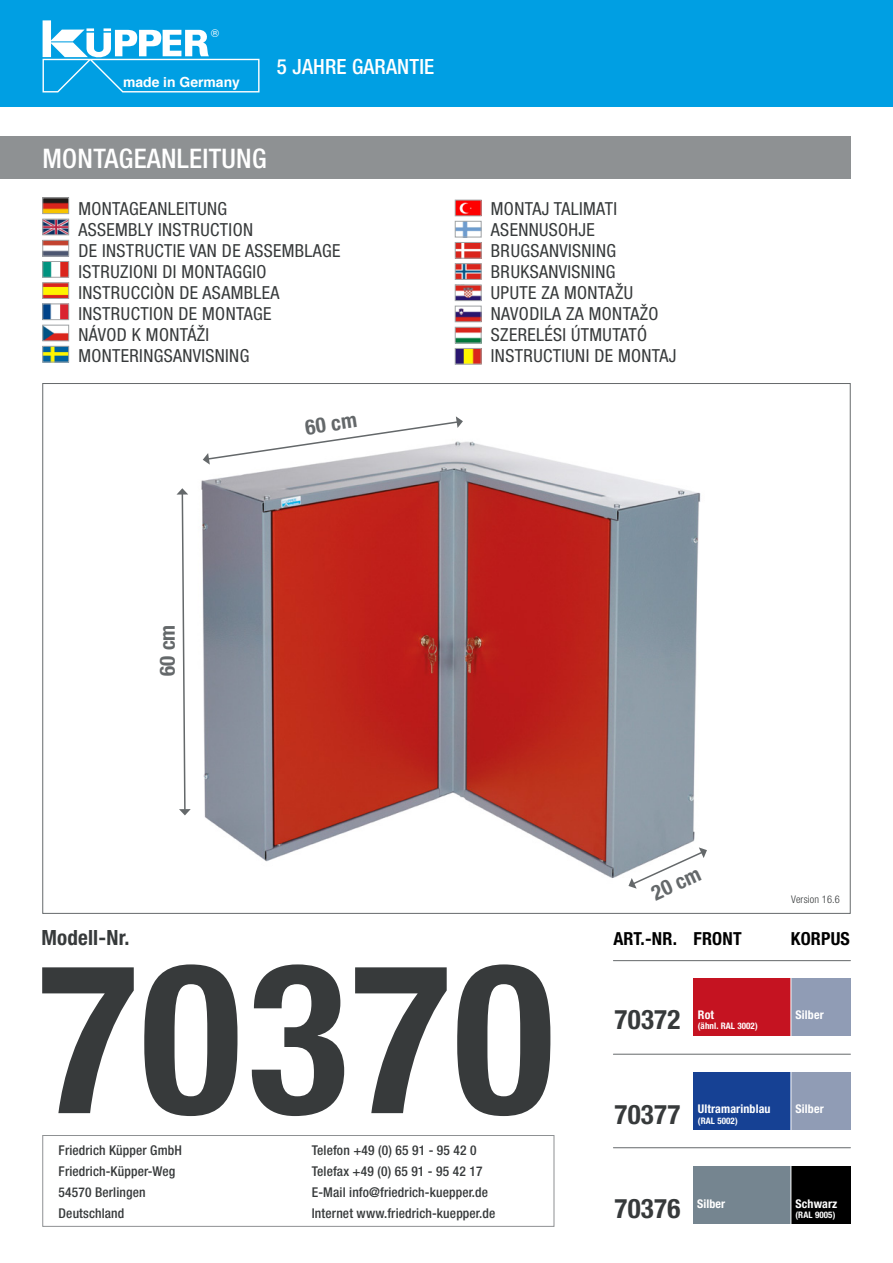
<style>
.page{position:relative;width:893px;height:1263px;background:#fff}
.page>*{position:absolute;margin:0;border:0;box-sizing:border-box;transform-origin:0 0}
.t1{font:700 condensed 210px "Helvetica Neue LT Std";letter-spacing:.01em;color:#373a3b}
.t2{font:500 condensed 27px "Helvetica Neue LT Std";letter-spacing:.01em;color:#fff}
.t3{font:700 condensed 27px "Helvetica Neue LT Std";letter-spacing:.01em;color:#373a3b}
.t4{font:500 condensed 21px "Helvetica Neue LT Std";letter-spacing:.01em;color:#fff}
.t5{font:700 condensed 21px "Helvetica Neue LT Std";color:#64686a}
.t6{font:700 condensed 21px "Helvetica Neue LT Std";letter-spacing:.01em;color:#373a3b}
.t7{font:condensed 18px/21px "Helvetica Neue LT Std";letter-spacing:.02em;color:#373a3b}
.t8{font:700 condensed 18px "Helvetica Neue LT Std";letter-spacing:.01em;color:#000}
.t9{font:700 13.95px "Helvetica";color:#fff}
.t10{font:500 condensed 13.5px/21px "Helvetica Neue LT Std";letter-spacing:.01em;color:#373a3b}
.t11{font:700 condensed 12px "Helvetica Neue LT Std";letter-spacing:.01em;color:#fff}
.t12{font:10.65px "Helvetica";color:#fff}
.t13{font:300 condensed 10.5px "Helvetica Neue LT Std";letter-spacing:.01em;color:#373a3b}
.t14{font:700 condensed 9px "Helvetica Neue LT Std";letter-spacing:.01em;color:#fff}
</style>
<div class="page">
<div style="left:0;top:137px;width:851px;height:42px;background:#8e9193"></div>
<div style="left:0;top:0;width:893px;height:106px;background:#009fe3"></div>
<div style="left:43px;top:1135px;width:511px;height:91px;border:1px solid #8e9193"></div>
<svg style="left:43px;top:20px;width:217px;height:72px"></svg>
<img style="left:184px;top:441px;width:517px;height:437px">
<svg style="left:176px;top:488px;width:15px;height:327px"></svg>
<img style="left:45px;top:200px;width:22px;height:12px">
<div style="left:43px;top:198px;width:26px;height:16px;border:1px solid #a1a5a7"></div>
<img style="left:45px;top:263px;width:22px;height:12px">
<div style="left:43px;top:261px;width:26px;height:16px;border:1px solid #a1a5a7"></div>
<img style="left:45px;top:327px;width:22px;height:12px">
<div style="left:43px;top:325px;width:26px;height:16px;border:1px solid #a1a5a7"></div>
<img style="left:45px;top:221px;width:22px;height:12px">
<div style="left:43px;top:219px;width:26px;height:16px;border:1px solid #a1a5a7"></div>
<img style="left:45px;top:284px;width:22px;height:13px">
<div style="left:43px;top:282px;width:26px;height:17px;border:1px solid #a1a5a7"></div>
<img style="left:45px;top:348px;width:22px;height:12px">
<div style="left:43px;top:346px;width:26px;height:16px;border:1px solid #a1a5a7"></div>
<img style="left:45px;top:242px;width:22px;height:12px">
<div style="left:43px;top:240px;width:26px;height:16px;border:1px solid #a1a5a7"></div>
<img style="left:45px;top:306px;width:22px;height:12px">
<div style="left:43px;top:304px;width:26px;height:16px;border:1px solid #a1a5a7"></div>
<img style="left:457px;top:223px;width:22px;height:12px">
<div style="left:455px;top:221px;width:26px;height:16px;border:1px solid #a1a5a7"></div>
<img style="left:457px;top:287px;width:22px;height:12px">
<div style="left:455px;top:285px;width:26px;height:16px;border:1px solid #a1a5a7"></div>
<img style="left:457px;top:244px;width:22px;height:12px">
<div style="left:455px;top:242px;width:26px;height:16px;border:1px solid #a1a5a7"></div>
<img style="left:457px;top:308px;width:22px;height:12px">
<div style="left:455px;top:306px;width:26px;height:16px;border:1px solid #a1a5a7"></div>
<img style="left:457px;top:265px;width:22px;height:13px">
<div style="left:455px;top:263px;width:26px;height:17px;border:1px solid #a1a5a7"></div>
<img style="left:457px;top:202px;width:22px;height:12px">
<div style="left:455px;top:200px;width:26px;height:16px;border:1px solid #a1a5a7"></div>
<img style="left:457px;top:329px;width:22px;height:12px">
<div style="left:455px;top:327px;width:26px;height:16px;border:1px solid #a1a5a7"></div>
<img style="left:457px;top:350px;width:22px;height:12px">
<div style="left:455px;top:348px;width:26px;height:16px;border:1px solid #a1a5a7"></div>
<svg style="left:203px;top:416px;width:260px;height:49px"></svg>
<svg style="left:628px;top:847px;width:79px;height:42px"></svg>
<div style="left:693px;top:1166px;width:98px;height:57px;background:#758590"></div>
<div style="left:791px;top:1166px;width:59px;height:57px;background:#000"></div>
<div style="left:694px;top:978px;width:97px;height:58px;background:#c51321"></div>
<div style="left:791px;top:978px;width:59px;height:58px;background:#909cb5"></div>
<div style="left:694px;top:1072px;width:97px;height:58px;background:#164194"></div>
<div style="left:791px;top:1072px;width:59px;height:58px;background:#909cb5"></div>
<hr style="left:613px;top:960px;width:237px;height:1px;background:#64686a">
<hr style="left:790px;top:968px;width:1px;height:266px;background:#fff">
<hr style="left:613px;top:1054px;width:237px;height:1px;background:#64686a">
<hr style="left:613px;top:1147px;width:237px;height:1px;background:#64686a">
<p class="t12" style="left:211px;top:25px;width:9px">®</p>
<p class="t9" style="left:123px;top:71px;width:118px">made in Germany</p>
<p class="t4" style="left:277px;top:54px;width:159px">5 JAHRE GARANTIE</p>
<h2 class="t2" style="left:43px;top:142px;width:226px">MONTAGEANLEITUNG</h2>
<p class="t7" style="left:78px;top:198px;width:264px">MONTAGEANLEITUNG<br>ASSEMBLY INSTRUCTION<br>DE INSTRUCTIE VAN DE ASSEMBLAGE<br>ISTRUZIONI DI MONTAGGIO<br>INSTRUCCIÒN DE ASAMBLEA<br>INSTRUCTION DE MONTAGE<br>NÁVOD K MONTÁŽI<br>MONTERINGSANVISNING</p>
<p class="t7" style="left:491px;top:198px;width:187px">MONTAJ TALIMATI<br>ASENNUSOHJE<br>BRUGSANVISNING<br>BRUKSANVISNING<br>UPUTE ZA MONTAŽU<br>NAVODILA ZA MONTAŽO<br>SZERELÉSI ÚTMUTATÓ<br>INSTRUCTIUNI DE MONTAJ</p>
<p class="t5" style="left:155px;top:676px;width:53px;rotate:-90deg">60 cm</p>
<p class="t5" style="left:304px;top:415px;width:53px;rotate:-8deg">60 cm</p>
<p class="t6" style="left:41px;top:925px;width:90px">Modell-Nr.</p>
<h1 class="t1" style="left:38px;top:911px;width:518px">70370</h1>
<p class="t10" style="left:59px;top:1140px;width:125px">Friedrich Küpper GmbH<br>Friedrich-Küpper-Weg<br>54570 Berlingen<br>Deutschland</p>
<p class="t10" style="left:312px;top:1140px;width:185px">Telefon +49 (0) 65 91 - 95 42 0<br>Telefax +49 (0) 65 91 - 95 42 17<br>E-Mail info@friedrich-kuepper.de<br>Internet www.friedrich-kuepper.de</p>
<p class="t5" style="left:647px;top:882px;width:53px;rotate:-25deg">20 cm</p>
<p class="t13" style="left:791px;top:893px;width:50px">Version 16.6</p>
<p class="t8" style="left:613px;top:928px;width:130px">ART.-NR. FRONT</p>
<p class="t8" style="left:791px;top:928px;width:60px">KORPUS</p>
<h2 class="t3" style="left:615px;top:1003px;width:67px">70372</h2>
<p class="t11" style="left:698px;top:1007px;width:18px">Rot</p>
<p class="t11" style="left:796px;top:1007px;width:30px">Silber</p>
<p class="t14" style="left:698px;top:1020px;width:61px">(ähnl. RAL 3002)</p>
<h2 class="t3" style="left:614px;top:1098px;width:67px">70377</h2>
<p class="t11" style="left:698px;top:1101px;width:74px">Ultramarinblau</p>
<p class="t11" style="left:796px;top:1101px;width:30px">Silber</p>
<p class="t14" style="left:698px;top:1115px;width:41px">(RAL 5002)</p>
<h2 class="t3" style="left:614px;top:1192px;width:67px">70376</h2>
<p class="t11" style="left:796px;top:1196px;width:43px">Schwarz</p>
<p class="t11" style="left:697px;top:1196px;width:30px">Silber</p>
<p class="t14" style="left:796px;top:1209px;width:41px">(RAL 9005)</p>
</div>
